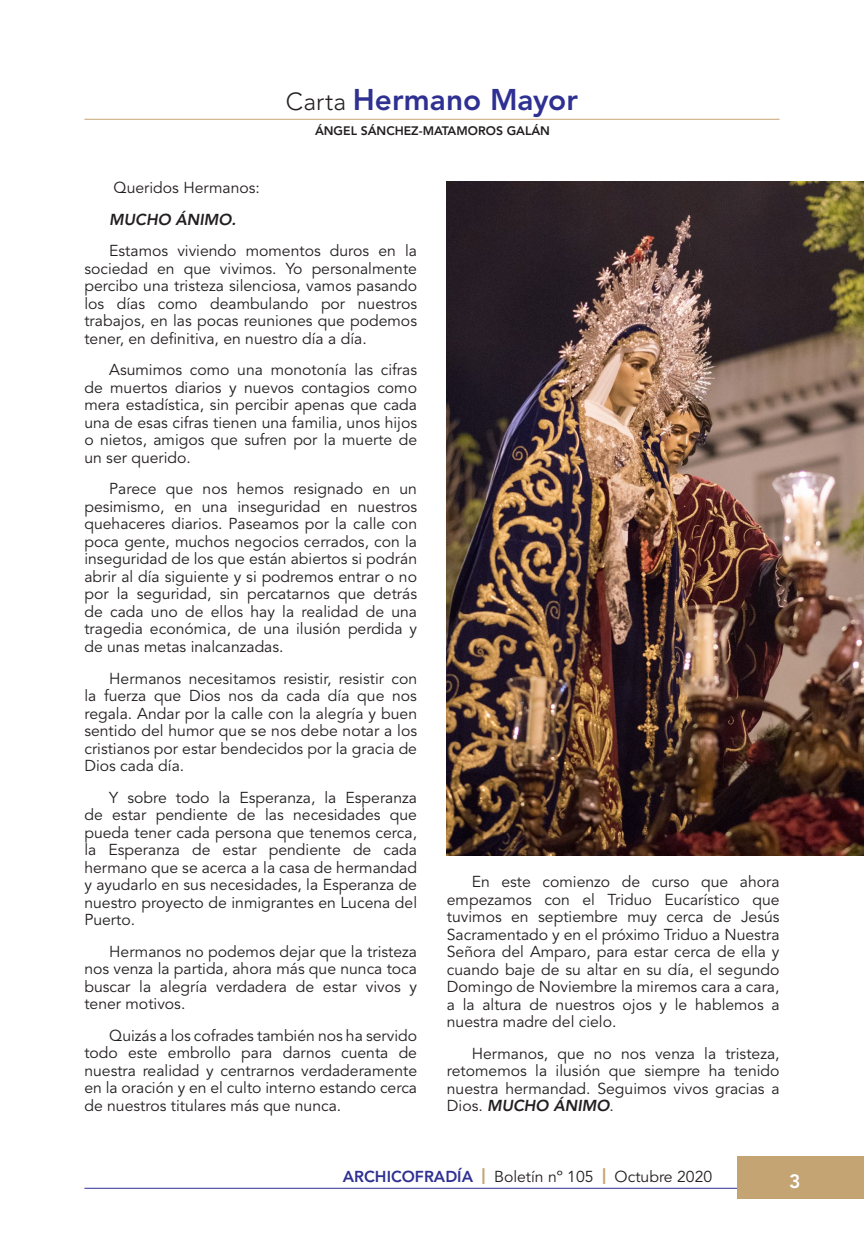
<style>
.page{position:relative;width:864px;height:1236px;background:#fff}
.page>*{position:absolute;margin:0;border:0;box-sizing:border-box;transform-origin:0 0}
.t1{font:800 29.75px "Avenir LT Std";color:#2e3092}
.t2{font:800 19.25px "Avenir LT Std";color:#fff}
.t3{font:15.75px/17.5px "Avenir LT Std";color:#231f20;text-align:justify}
.t4{font:italic 800 15.75px "Avenir LT Std";color:#231f20}
.t5{font:800 12.25px "Avenir LT Std";color:#231f20}
.s1{font-weight:300;font-size:24.5px;color:#231f20}
.s2{font-weight:800;font-style:italic}
.s3{font-weight:800;color:#2e3092}
.s4{font-weight:900;color:#c5a474}
</style>
<div class="page">
<hr style="left:84px;top:1187px;width:659px;height:1px;background:#2e3092">
<div style="left:736px;top:1156px;width:127px;height:42px;background:#c5a474"></div>
<hr style="left:84px;top:119px;width:695px;height:1px;background:#c5a474">
<img style="left:446px;top:181px;width:417px;height:674px">
<h1 class="t1" style="left:286px;top:82px;width:293px"><span class="s1">Carta</span> Hermano Mayor</h1>
<p class="t5" style="left:315px;top:124px;width:236px">ÁNGEL SÁNCHEZ-MATAMOROS GALÁN</p>
<p class="t3" style="left:114px;top:179px;width:148px">Queridos Hermanos:</p>
<p class="t4" style="left:109px;top:210px;width:128px">MUCHO ÁNIMO.</p>
<p class="t3" style="left:84px;top:242px;width:334px;text-indent:25px">Estamos viviendo momentos duros en la sociedad en que vivimos. Yo personalmente percibo una tristeza silenciosa, vamos pasando los días como deambulando por nuestros trabajos, en las pocas reuniones que podemos tener, en definitiva, en nuestro día a día.</p>
<p class="t3" style="left:84px;top:361px;width:334px;text-indent:25px">Asumimos como una monotonía las cifras de muertos diarios y nuevos contagios como mera estadística, sin percibir apenas que cada una de esas cifras tienen una familia, unos hijos o nietos, amigos que sufren por la muerte de un ser querido.</p>
<p class="t3" style="left:84px;top:480px;width:334px;text-indent:25px">Parece que nos hemos resignado en un pesimismo, en una inseguridad en nuestros quehaceres diarios. Paseamos por la calle con poca gente, muchos negocios cerrados, con la inseguridad de los que están abiertos si podrán abrir al día siguiente y si podremos entrar o no por la seguridad, sin percatarnos que detrás de cada uno de ellos hay la realidad de una tragedia económica, de una ilusión perdida y de unas metas inalcanzadas.</p>
<p class="t3" style="left:84px;top:669px;width:334px;text-indent:25px">Hermanos necesitamos resistir, resistir con la fuerza que Dios nos da cada día que nos regala. Andar por la calle con la alegría y buen sentido del humor que se nos debe notar a los cristianos por estar bendecidos por la gracia de Dios cada día.</p>
<p class="t3" style="left:84px;top:788px;width:334px;text-indent:25px">Y sobre todo la Esperanza, la Esperanza de estar pendiente de las necesidades que pueda tener cada persona que tenemos cerca, la Esperanza de estar pendiente de cada hermano que se acerca a la casa de hermandad y ayudarlo en sus necesidades, la Esperanza de nuestro proyecto de inmigrantes en Lucena del Puerto.</p>
<p class="t3" style="left:84px;top:942px;width:334px;text-indent:25px">Hermanos no podemos dejar que la tristeza nos venza la partida, ahora más que nunca toca buscar la alegría verdadera de estar vivos y tener motivos.</p>
<p class="t3" style="left:84px;top:1026px;width:334px;text-indent:25px">Quizás a los cofrades también nos ha servido todo este embrollo para darnos cuenta de nuestra realidad y centrarnos verdaderamente en la oración y en el culto interno estando cerca de nuestros titulares más que nunca.</p>
<p class="t3" style="left:446px;top:873px;width:334px;text-indent:25px">En este comienzo de curso que ahora empezamos con el Triduo Eucarístico que tuvimos en septiembre muy cerca de Jesús Sacramentado y en el próximo Triduo a Nuestra Señora del Amparo, para estar cerca de ella y cuando baje de su altar en su día, el segundo Domingo de Noviembre la miremos cara a cara, a la altura de nuestros ojos y le hablemos a nuestra madre del cielo.</p>
<p class="t3" style="left:446px;top:1044px;width:334px;text-indent:25px">Hermanos, que no nos venza la tristeza, retomemos la ilusión que siempre ha tenido nuestra hermandad. Seguimos vivos gracias a Dios. <span class="s2">MUCHO ÁNIMO</span>.</p>
<p class="t3" style="left:343px;top:1167px;width:370px"><span class="s3">ARCHICOFRADÍA</span> <span class="s4">|</span> Boletín nº 105 <span class="s4">|</span> Octubre 2020</p>
<p class="t2" style="left:788px;top:1169px;width:13px">3</p>
</div>
